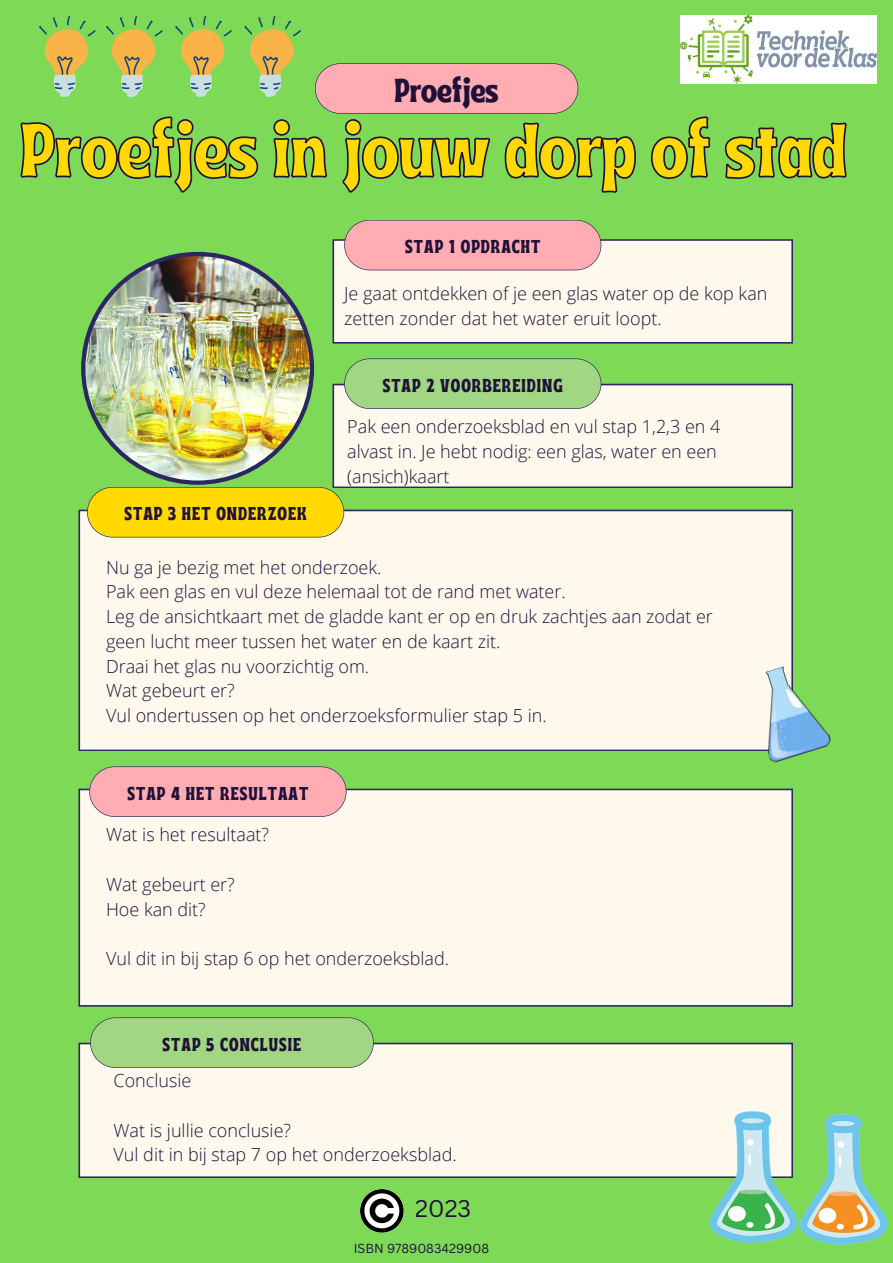
<style>
.page{position:relative;width:893px;height:1263px;background:#7ed957}
.page>*{position:absolute;margin:0;border:0;box-sizing:border-box;transform-origin:0 0}
.t1{font:75.6px "Ayr Tropika Island Int";color:#ffd900}
.t2{font:33.08px "Ayr Tropika Island Int";color:#201139}
.t3{font:23.55px "Canva Sans";color:#201139}
.t4{font:18.6px "Ayr Tropika Island Int";letter-spacing:.055em;color:#201139}
.t5{font:300 18px/24.8px "Open Sans";color:#201139}
.t6{font:12.75px "Canva Sans";color:#201139}
</style>
<div class="page">
<div style="left:332px;top:239px;width:461px;height:105px;background:#fff9ed"></div>
<div style="left:332px;top:384px;width:461px;height:104px;background:#fff9ed"></div>
<div style="left:78px;top:1043px;width:715px;height:135px;background:#fff9ed"></div>
<div style="left:78px;top:789px;width:715px;height:218px;background:#fff9ed"></div>
<div style="left:78px;top:510px;width:715px;height:241px;background:#fff9ed"></div>
<svg style="left:87px;top:487px;width:257px;height:50px;background:#f7d608"></svg>
<svg style="left:344px;top:220px;width:257px;height:50px;background:#f7acb0"></svg>
<svg style="left:344px;top:358px;width:257px;height:51px;background:#9ed183"></svg>
<svg style="left:89px;top:766px;width:257px;height:51px;background:#f5abaf"></svg>
<svg style="left:90px;top:1017px;width:284px;height:51px;background:#9ed183"></svg>
<img style="left:81px;top:252px;width:233px;height:233px">
<svg style="left:20px;top:116px;width:827px;height:77px"></svg>
<svg style="left:315px;top:63px;width:263px;height:51px;background:#f2aaac"></svg>
<svg style="left:39px;top:16px;width:57px;height:81px"></svg>
<img style="left:744px;top:659px;width:87px;height:104px">
<img style="left:703px;top:1083px;width:185px;height:162px">
<svg style="left:106px;top:16px;width:57px;height:81px"></svg>
<svg style="left:175px;top:16px;width:57px;height:81px"></svg>
<img style="left:360px;top:1189px;width:43px;height:43px">
<img style="left:681px;top:16px;width:195px;height:67px">
<svg style="left:244px;top:16px;width:57px;height:81px"></svg>
<h5 class="t2" style="left:394px;top:59px;width:105px">Proefjes</h5>
<h1 class="t1" style="left:20px;top:78px;width:828px">Proefjes in jouw dorp of stad</h1>
<p class="t4" style="left:405px;top:229px;width:137px">STAP 1 OPDRACHT</p>
<h5 class="t5" style="left:344px;top:281px;width:425px">Je gaat ontdekken of je een glas water op de kop kan zetten zonder dat het water eruit loopt.</h5>
<p class="t4" style="left:383px;top:368px;width:182px">STAP 2 VOORBEREIDING</p>
<p class="t4" style="left:124px;top:496px;width:184px">STAP 3 HET ONDERZOEK</p>
<h4 class="t5" style="left:347px;top:414px;width:375px">Pak een onderzoeksblad en vul stap 1,2,3 en 4 alvast in. Je hebt nodig: een glas, water en een (ansich)kaart</h4>
<p class="t5" style="left:106px;top:554px;width:608px">Nu ga je bezig met het onderzoek.<br>Pak een glas en vul deze helemaal tot de rand met water.<br>Leg de ansichtkaart met de gladde kant er op en druk zachtjes aan zodat er geen lucht meer tussen het water en de kaart zit.<br>Draai het glas nu voorzichtig om.<br>Wat gebeurt er?<br>Vul ondertussen op het onderzoeksformulier stap 5 in.</p>
<p class="t4" style="left:127px;top:775px;width:182px">STAP 4 HET RESULTAAT</p>
<p class="t5" style="left:106px;top:822px;width:165px">Wat is het resultaat?</p>
<h4 class="t5" style="left:106px;top:871px;width:130px">Wat gebeurt er?<br>Hoe kan dit?</h4>
<h5 class="t5" style="left:106px;top:946px;width:344px">Vul dit in bij stap 6 op het onderzoeksblad.</h5>
<p class="t4" style="left:163px;top:1026px;width:140px">STAP 5 CONCLUSIE</p>
<h4 class="t5" style="left:114px;top:1067px;width:79px">Conclusie</h4>
<h5 class="t5" style="left:114px;top:1117px;width:344px">Wat is jullie conclusie?<br>Vul dit in bij stap 7 op het onderzoeksblad.</h5>
<h4 class="t3" style="left:415px;top:1192px;width:57px">2023</h4>
<h5 class="t6" style="left:354px;top:1239px;width:137px">ISBN 9789083429908</h5>
</div>
